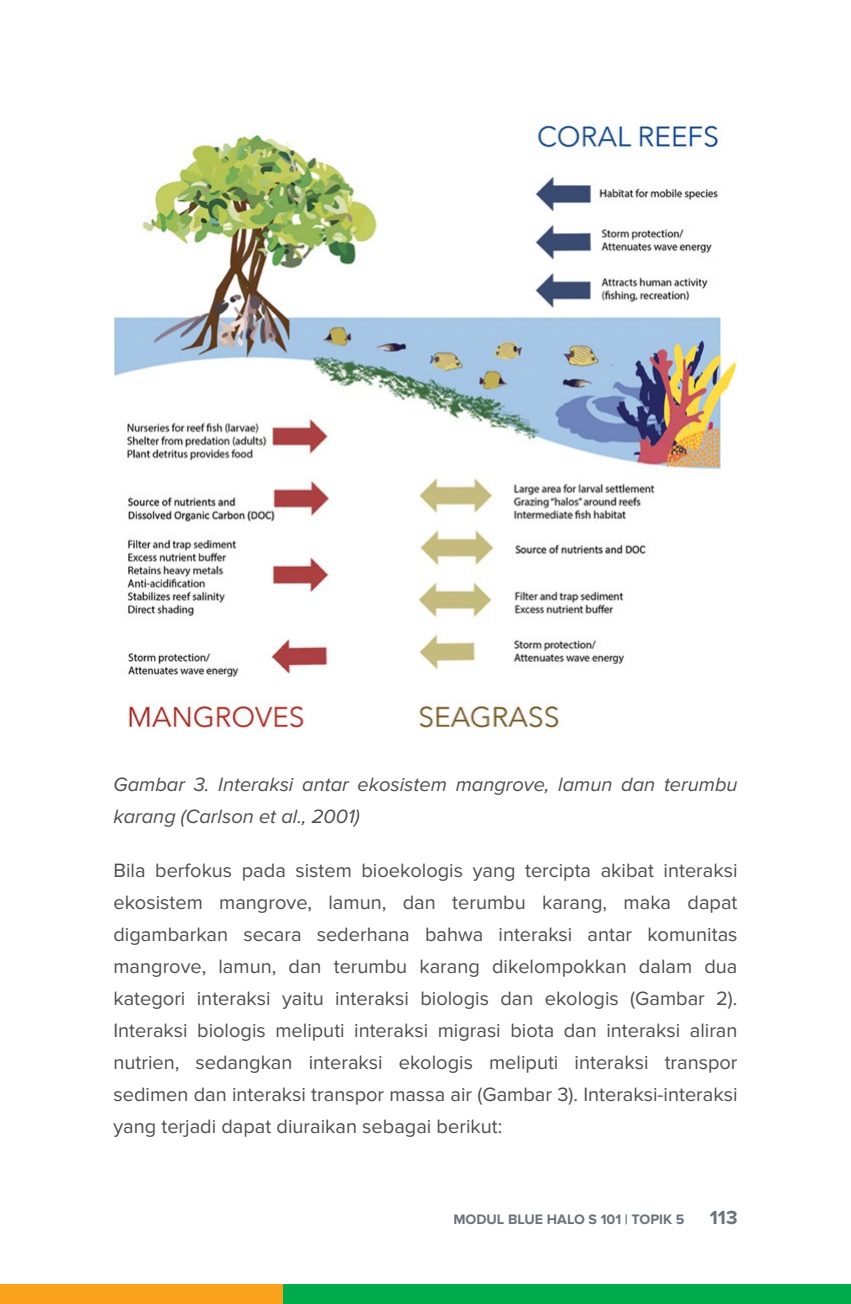
<style>
.page{position:relative;width:851px;height:1304px;background:#fff}
.page>*{position:absolute;margin:0;border:0;box-sizing:border-box;transform-origin:0 0}
.t1{font:20px/32px "Proxima Nova";color:#4e4d50;text-align:justify}
.t2{font:italic 20px/32px "Proxima Nova";color:#4e4d50}
.t3{font:700 19.6px "Proxima Nova";color:#6a737b}
.t4{font:700 14.2px "Proxima Nova";color:#6a737b}
</style>
<div class="page">
<div style="left:0;top:1284px;width:283px;height:20px;background:#faa21b"></div>
<div style="left:283px;top:1284px;width:284px;height:20px;background:#00ac4b"></div>
<div style="left:567px;top:1284px;width:283px;height:20px;background:#00ac4b"></div>
<img style="left:113px;top:125px;width:624px;height:604px">
<p class="t2" style="left:113px;top:768px;width:625px">Gambar 3. Interaksi antar ekosistem mangrove, lamun dan terumbu karang (Carlson et al., 2001)</p>
<p class="t1" style="left:113px;top:855px;width:625px">Bila berfokus pada sistem bioekologis yang tercipta akibat interaksi ekosistem mangrove, lamun, dan terumbu karang, maka dapat digambarkan secara sederhana bahwa interaksi antar komunitas mangrove, lamun, dan terumbu karang dikelompokkan dalam dua kategori interaksi yaitu interaksi biologis dan ekologis (Gambar 2).<br>Interaksi biologis meliputi interaksi migrasi biota dan interaksi aliran nutrien, sedangkan interaksi ekologis meliputi interaksi transpor sedimen dan interaksi transpor massa air (Gambar 3). Interaksi-interaksi yang terjadi dapat diuraikan sebagai berikut:</p>
<p class="t4" style="left:453px;top:1211px;width:232px">MODUL BLUE HALO S 101 | TOPIK 5</p>
<p class="t3" style="left:709px;top:1206px;width:29px">113</p>
</div>
